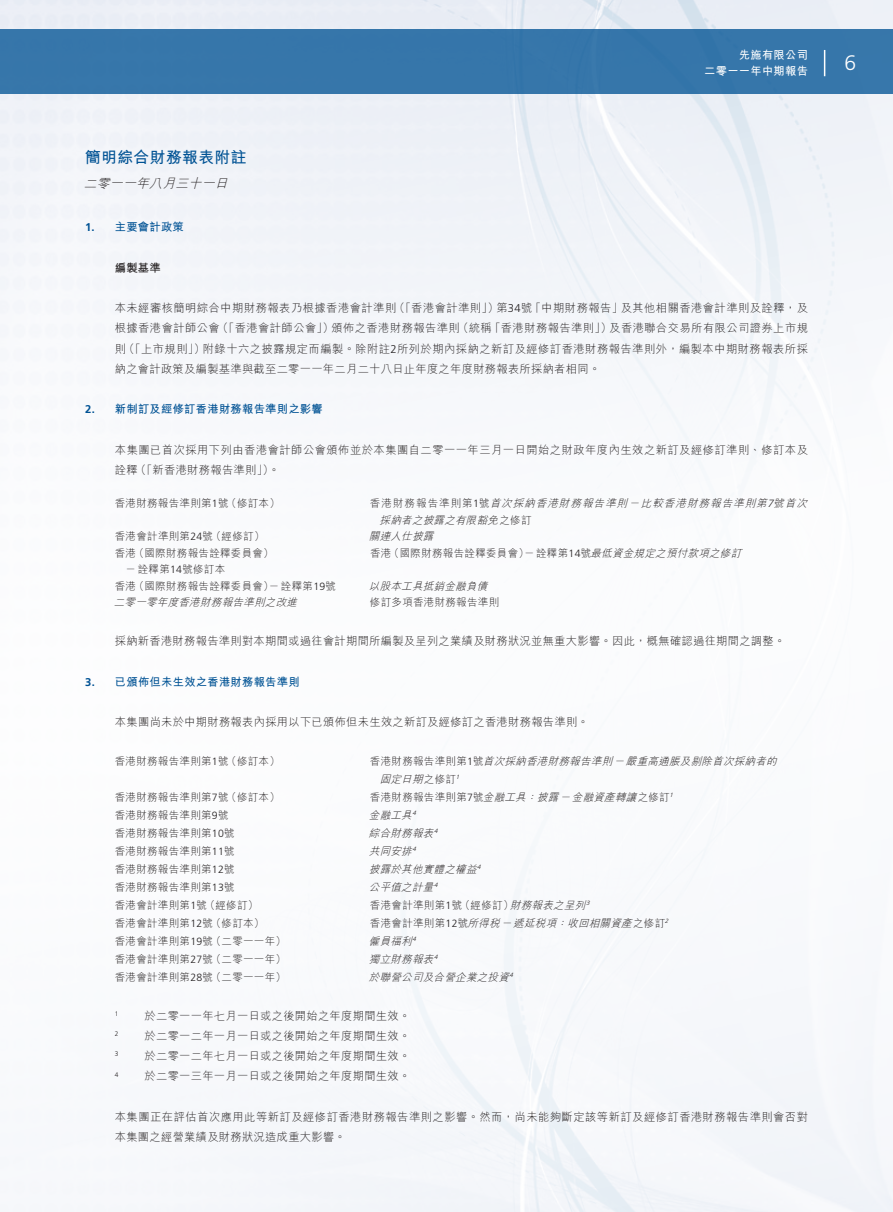
<style>
.page{position:relative;width:893px;height:1212px;background:#fff}
.page>*{position:absolute;margin:0;border:0;box-sizing:border-box;transform-origin:0 0}
.t1{font:300 21px "Frutiger LT Std";color:#fff}
.t2{font:700 15.75px "M Hei HK";letter-spacing:.03em;color:#005294}
.t3{font:italic 300 12.75px "M Hei HK";color:#231f20}
.t4{font:300 11.25px/20.2px "M Hei HK";letter-spacing:.03em;color:#231f20}
.t5{font:700 11.25px "M Hei HK";letter-spacing:.03em;color:#005294}
.t6{font:700 11.25px/16.5px "M Hei HK";letter-spacing:.03em;color:#fff;text-align:right}
.t7{font:700 11.25px "M Hei HK";color:#231f20}
.t8{font:300 10.5px/16.5px "M Hei HK";letter-spacing:.03em;color:#231f20}
.t9{font:italic 300 10.5px/16.5px "M Hei HK";color:#231f20}
.t10{font:300 6.6px "Frutiger LT Std";color:#231f20}
.s1{font-family:"Frutiger LT Std"}
.s2{font-style:normal}
.s3{font-family:"Frutiger LT Std";font-style:normal}
.s4{font-style:italic}
</style>
<div class="page">
<div style="left:0;top:29px;width:893px;height:65px;background:#3676aa"></div>
<svg style="left:824px;top:50px;width:1px;height:26px"></svg>
<hr style="left:0;top:29px;width:1px;height:65px;background:#005294">
<p class="t6" style="left:704px;top:46px;width:105px">先施有限公司<br>二零一一年中期報告</p>
<h2 class="t2" style="left:85px;top:146px;width:163px">簡明綜合財務報表附註</h2>
<p class="t3" style="left:84px;top:174px;width:150px">二零一一年八月三十一日</p>
<p class="t5" style="left:85px;top:219px;width:100px"><span class="s1">1.</span> 主要會計政策</p>
<p class="t7" style="left:115px;top:259px;width:47px">編製基準</p>
<p class="t4" style="left:115px;top:297px;width:695px;text-align:justify">本未經審核簡明綜合中期財務報表乃根據香港會計準則（「香港會計準則」）第<span class="s1">34</span>號「中期財務報告」及其他相關香港會計準則及詮釋，及根據香港會計師公會（「香港會計師公會」）頒佈之香港財務報告準則（統稱「香港財務報告準則」）及香港聯合交易所有限公司證券上市規則（「上市規則」）附錄十六之披露規定而編製。除附註<span class="s1">2</span>所列於期內採納之新訂及經修訂香港財務報告準則外，編製本中期財務報表所採納之會計政策及編製基準與截至二零一一年二月二十八日止年度之年度財務報表所採納者相同。</p>
<p class="t5" style="left:85px;top:401px;width:239px"><span class="s1">2.</span> 新制訂及經修訂香港財務報告準則之影響</p>
<p class="t4" style="left:115px;top:439px;width:695px">本集團已首次採用下列由香港會計師公會頒佈並於本集團自二零一一年三月一日開始之財政年度內生效之新訂及經修訂準則、修訂本及詮釋（「新香港財務報告準則」）。</p>
<p class="t8" style="left:115px;top:495px;width:167px">香港財務報告準則第<span class="s1">1</span>號（修訂本）</p>
<p class="t9" style="left:380px;top:495px;width:432px;text-indent:-10px"><span class="s2">香港財務報告準則第</span> <span class="s3">1</span> <span class="s2">號</span>首次採納香港財務報告準則－比較香港財務報告準則第<span class="s1">7</span>號首次採納者之披露之有限豁免<span class="s2">之修訂</span></p>
<p class="t8" style="left:115px;top:528px;width:151px">香港會計準則第<span class="s1">24</span>號（經修訂）</p>
<p class="t9" style="left:369px;top:528px;width:70px">關連人仕披露</p>
<p class="t8" style="left:126px;top:544px;width:150px;text-indent:-11px">香港（國際財務報告詮釋委員會）－詮釋第<span class="s1">14</span>號修訂本</p>
<p class="t8" style="left:370px;top:544px;width:376px">香港（國際財務報告詮釋委員會）－詮釋第<span class="s1">14</span>號<span class="s4">最低資金規定之預付款項之修訂</span></p>
<p class="t8" style="left:115px;top:577px;width:223px">香港（國際財務報告詮釋委員會）－詮釋第<span class="s1">19</span>號</p>
<p class="t9" style="left:369px;top:577px;width:124px">以股本工具抵銷金融負債</p>
<p class="t9" style="left:114px;top:594px;width:188px">二零一零年度香港財務報告準則之改進</p>
<p class="t8" style="left:370px;top:594px;width:131px">修訂多項香港財務報告準則</p>
<p class="t4" style="left:115px;top:630px;width:672px">採納新香港財務報告準則對本期間或過往會計期間所編製及呈列之業績及財務狀況並無重大影響。因此，概無確認過往期間之調整。</p>
<p class="t5" style="left:85px;top:673px;width:216px"><span class="s1">3.</span> 已頒佈但未生效之香港財務報告準則</p>
<p class="t4" style="left:115px;top:711px;width:475px">本集團尚未於中期財務報表內採用以下已頒佈但未生效之新訂及經修訂之香港財務報告準則。</p>
<p class="t8" style="left:115px;top:752px;width:167px">香港財務報告準則第<span class="s1">1</span>號（修訂本）</p>
<p class="t9" style="left:380px;top:751px;width:402px;line-height:18px;text-indent:-10px"><span class="s2">香港財務報告準則第</span> <span class="s3">1</span> <span class="s2">號</span>首次採納香港財務報告準則－嚴重高通脹及剔除首次採納者的固定日期<span class="s2">之修訂</span> <sup>1</sup></p>
<p class="t8" style="left:115px;top:788px;width:167px">香港財務報告準則第<span class="s1">7</span>號（修訂本）</p>
<p class="t9" style="left:370px;top:788px;width:306px"><span class="s2">香港財務報告準則第</span><span class="s3">7</span><span class="s2">號</span>金融工具：披露－金融資產轉讓<span class="s2">之修訂</span><sup>1</sup></p>
<p class="t8" style="left:115px;top:806px;width:115px">香港財務報告準則第<span class="s1">9</span>號</p>
<p class="t9" style="left:369px;top:806px;width:50px">金融工具<sup>4</sup></p>
<p class="t8" style="left:115px;top:824px;width:121px">香港財務報告準則第<span class="s1">10</span>號</p>
<p class="t9" style="left:369px;top:824px;width:72px">綜合財務報表<sup>4</sup></p>
<p class="t8" style="left:115px;top:842px;width:121px">香港財務報告準則第<span class="s1">11</span>號</p>
<p class="t9" style="left:369px;top:842px;width:50px">共同安排<sup>4</sup></p>
<p class="t8" style="left:115px;top:860px;width:121px">香港財務報告準則第<span class="s1">12</span>號</p>
<p class="t9" style="left:369px;top:860px;width:115px">披露於其他實體之權益<sup>4</sup></p>
<p class="t8" style="left:115px;top:878px;width:121px">香港財務報告準則第<span class="s1">13</span>號</p>
<p class="t9" style="left:369px;top:878px;width:72px">公平值之計量<sup>4</sup></p>
<p class="t8" style="left:115px;top:896px;width:145px">香港會計準則第<span class="s1">1</span>號（經修訂）</p>
<p class="t8" style="left:370px;top:896px;width:223px">香港會計準則第<span class="s1">1</span>號（經修訂）<span class="s4">財務報表之呈列</span><sup>3</sup></p>
<p class="t8" style="left:115px;top:914px;width:151px">香港會計準則第<span class="s1">12</span>號（修訂本）</p>
<p class="t9" style="left:370px;top:914px;width:302px"><span class="s2">香港會計準則第</span> <span class="s3">1 2</span> <span class="s2">號</span>所得稅－遞延稅項：收回相關資產<span class="s2">之修訂</span><sup>2</sup></p>
<p class="t8" style="left:115px;top:932px;width:173px">香港會計準則第<span class="s1">19</span>號（二零一一年）</p>
<p class="t9" style="left:369px;top:932px;width:50px">僱員福利<sup>4</sup></p>
<p class="t8" style="left:115px;top:950px;width:173px">香港會計準則第<span class="s1">27</span>號（二零一一年）</p>
<p class="t9" style="left:369px;top:950px;width:72px">獨立財務報表<sup>4</sup></p>
<p class="t8" style="left:115px;top:968px;width:173px">香港會計準則第<span class="s1">28</span>號（二零一一年）</p>
<p class="t9" style="left:369px;top:968px;width:148px">於聯營公司及合營企業之投資<sup>4</sup></p>
<p class="t10" style="left:115px;top:1010px;width:5px">1</p>
<p class="t4" style="left:145px;top:1005px;width:267px">於二零一一年七月一日或之後開始之年度期間生效。</p>
<p class="t10" style="left:115px;top:1030px;width:5px">2</p>
<p class="t4" style="left:145px;top:1025px;width:267px">於二零一二年一月一日或之後開始之年度期間生效。</p>
<p class="t10" style="left:115px;top:1050px;width:5px">3</p>
<p class="t4" style="left:145px;top:1045px;width:267px">於二零一二年七月一日或之後開始之年度期間生效。</p>
<p class="t10" style="left:115px;top:1070px;width:5px">4</p>
<p class="t4" style="left:145px;top:1065px;width:267px">於二零一三年一月一日或之後開始之年度期間生效。</p>
<p class="t4" style="left:115px;top:1106px;width:695px">本集團正在評估首次應用此等新訂及經修訂香港財務報告準則之影響。然而，尚未能夠斷定該等新訂及經修訂香港財務報告準則會否對本集團之經營業績及財務狀況造成重大影響。</p>
<h1 class="t1" style="left:845px;top:50px;width:13px">6</h1>
</div>
